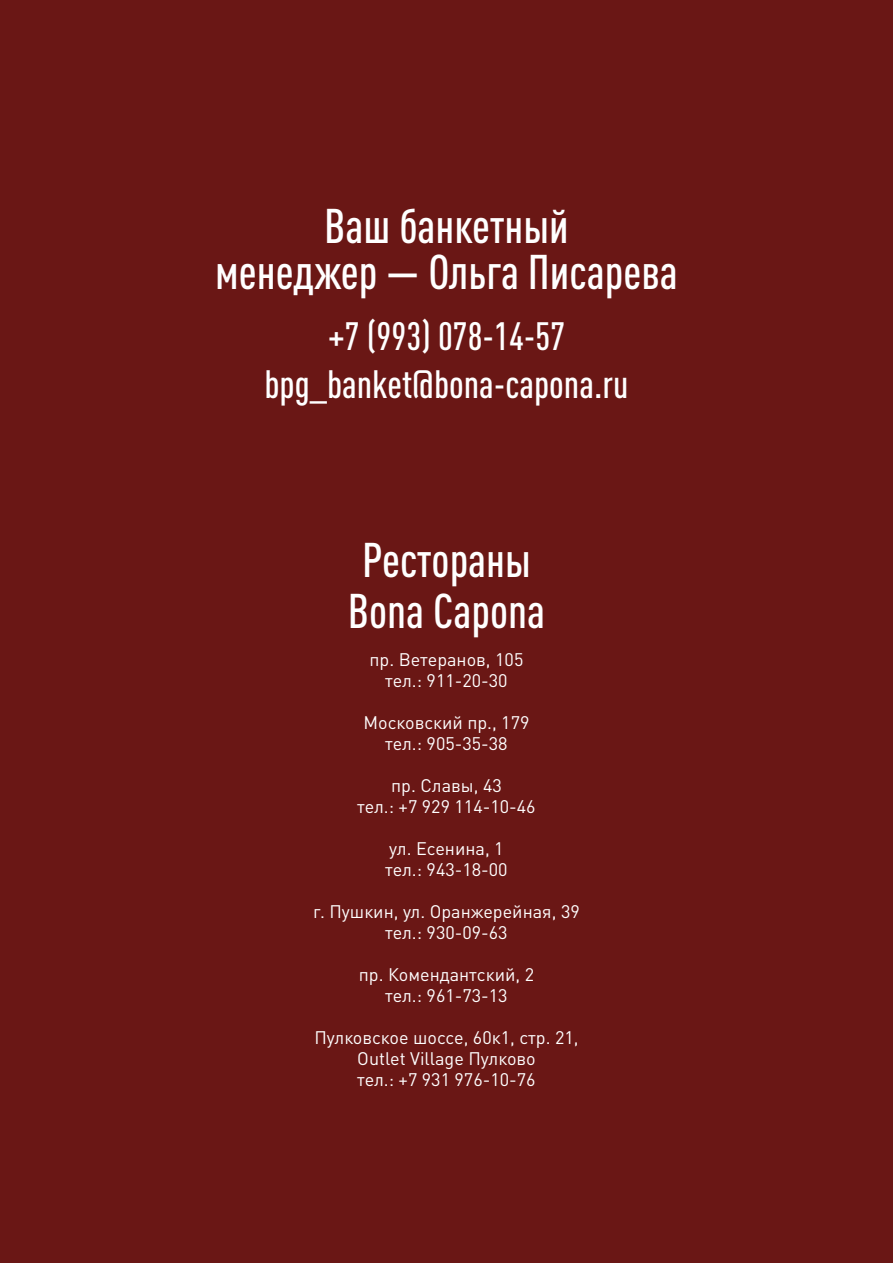
<style>
.page{position:relative;width:893px;height:1263px;background:#6a1715}
.page>*{position:absolute;margin:0;border:0;box-sizing:border-box;transform-origin:0 0}
.t1{font:500 condensed 48px/51px "DIN Pro";color:#fff}
.t2{font:500 condensed 39px/48px "DIN Pro";color:#fff;text-align:center}
.t3{font:18px/21px "DIN Pro";color:#fff;text-align:center}
</style>
<div class="page">
<h1 class="t1" style="left:215px;top:198px;width:464px;line-height:46.5px;text-align:center">Ваш банкетный<br>менеджер — Ольга Писарева</h1>
<h2 class="t2" style="left:265px;top:309px;width:365px">+7 (993) 078-14-57 bpg_banket@bona-capona.ru</h2>
<h1 class="t1" style="left:348px;top:530px;width:199px">Рестораны<br>Bona Capona</h1>
<p class="t3" style="left:370px;top:647px;width:155px">пр. Ветеранов, 105 тел.: 911-20-30</p>
<p class="t3" style="left:363px;top:710px;width:167px">Московский пр., 179 тел.: 905-35-38</p>
<p class="t3" style="left:357px;top:773px;width:180px">пр. Славы, 43<br>тел.: +7 929 114-10-46</p>
<p class="t3" style="left:385px;top:836px;width:124px;text-align:left">ул. Есенина, 1 тел.: 943-18-00</p>
<p class="t3" style="left:313px;top:899px;width:268px">г. Пушкин, ул. Оранжерейная, 39 тел.: 930-09-63</p>
<p class="t3" style="left:359px;top:962px;width:177px">пр. Комендантский, 2 тел.: 961-73-13</p>
<p class="t3" style="left:314px;top:1025px;width:266px">Пулковское шоссе, 60к1, стр. 21,<br>Outlet Village Пулково<br>тел.: +7 931 976-10-76</p>
</div>
